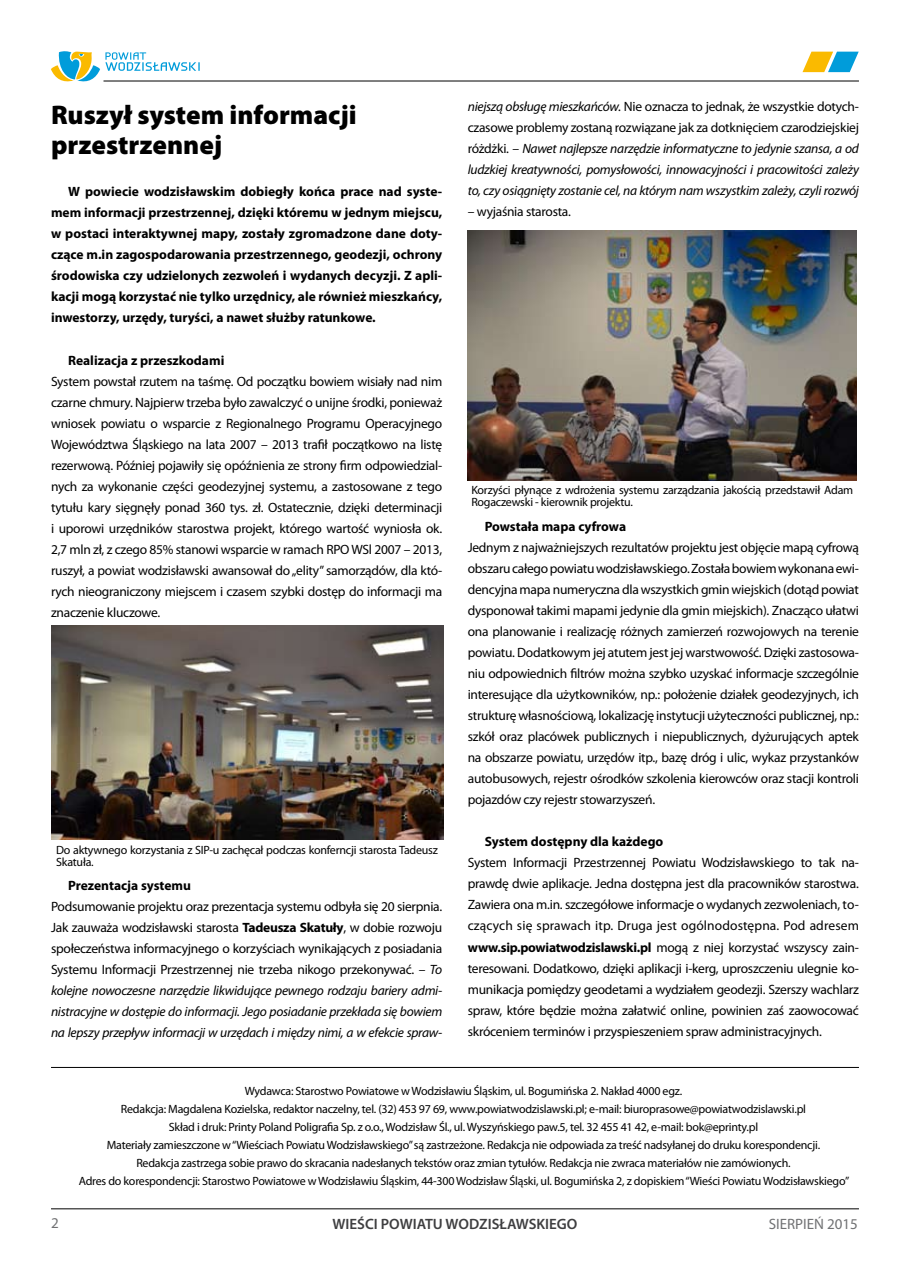
<style>
.page{position:relative;width:910px;height:1280px;background:#fff}
.page>*{position:absolute;margin:0;border:0;box-sizing:border-box;transform-origin:0 0}
.t1{font:900 27px/30px "Myriad Pro";color:#000}
.t2{font:600 15px "Myriad Pro";color:#3e3e40}
.t3{font:15px "Myriad Pro";color:#707173}
.t4{font:15px "Myriad Pro";color:#707173}
.t5{font:13.5px/21px "Myriad Pro";letter-spacing:-.02em;color:#000;text-align:justify}
.t6{font:700 13.5px/21px "Myriad Pro";color:#000;text-align:justify}
.t7{font:italic 13.5px/21px "Myriad Pro";letter-spacing:-.02em;color:#000;text-align:justify}
.t8{font:12px/18px "Myriad Pro";letter-spacing:-.02em;color:#000}
.s1{font-weight:700}
.s2{font-style:italic}
.s3{font-style:normal}
</style>
<div class="page">
<svg style="left:51px;top:51px;width:149px;height:31px"></svg>
<hr style="left:104px;top:81px;width:755px;height:1px;background:#000">
<hr style="left:51px;top:1208px;width:808px;height:1px;background:#000">
<svg style="left:802px;top:52px;width:57px;height:20px"></svg>
<hr style="left:51px;top:1067px;width:808px;height:1px;background:#000">
<img style="left:468px;top:231px;width:389px;height:249px">
<img style="left:51px;top:625px;width:393px;height:215px">
<h1 class="t1" style="left:51px;top:99px;width:307px">Ruszył system informacji przestrzennej</h1>
<p class="t6" style="left:51px;top:181px;width:393px;text-indent:17px">W powiecie wodzisławskim dobiegły końca prace nad syste&shy;mem informacji przestrzennej, dzięki któremu w jednym miejscu, w postaci interaktywnej mapy, zostały zgromadzone dane doty&shy;czące m.in zagospodarowania przestrzennego, geodezji, ochrony środowiska czy udzielonych zezwoleń i wydanych decyzji. Z apli&shy;kacji mogą korzystać nie tylko urzędnicy, ale również mieszkańcy, inwestorzy, urzędy, turyści, a nawet służby ratunkowe.</p>
<p class="t6" style="left:68px;top:349px;width:158px">Realizacja z przeszkodami</p>
<p class="t5" style="left:51px;top:370px;width:393px">System powstał rzutem na taśmę. Od początku bowiem wisiały nad nim czarne chmury. Najpierw trzeba było zawalczyć o unijne środki, ponieważ wniosek powiatu o wsparcie z Regionalnego Programu Operacyjnego Województwa Śląskiego na lata 2007 – 2013 trafił początkowo na listę rezerwową. Później pojawiły się opóźnienia ze strony firm odpowiedzial&shy;nych za wykonanie części geodezyjnej systemu, a zastosowane z tego tytułu kary sięgnęły ponad 360 tys. zł. Ostatecznie, dzięki determinacji i uporowi urzędników starostwa projekt, którego wartość wyniosła ok.<br>2,7 mln zł, z czego 85% stanowi wsparcie w ramach RPO WSl 2007 – 2013, ruszył, a powiat wodzisławski awansował do „elity” samorządów, dla któ&shy;rych nieograniczony miejscem i czasem szybki dostęp do informacji ma znaczenie kluczowe.</p>
<p class="t8" style="left:56px;top:844px;width:383px;line-height:12px">Do aktywnego korzystania z SIP-u zachęcał podczas konferncji starosta Tadeusz<br>Skatuła.</p>
<p class="t6" style="left:68px;top:874px;width:125px">Prezentacja systemu</p>
<p class="t5" style="left:51px;top:895px;width:393px">Podsumowanie projektu oraz prezentacja systemu odbyła się 20 sierpnia.<br>Jak zauważa wodzisławski starosta <span class="s1">Tadeusza Skatuły</span>, w dobie rozwoju społeczeństwa informacyjnego o korzyściach wynikających z posiadania Systemu Informacji Przestrzennej nie trzeba nikogo przekonywać. – <span class="s2">To kolejne nowoczesne narzędzie likwidujące pewnego rodzaju bariery admi&shy;nistracyjne w dostępie do informacji. Jego posiadanie przekłada się bowiem na lepszy przepływ informacji w urzędach i między nimi, a w efekcie spraw-</span></p>
<p class="t7" style="left:468px;top:96px;width:393px">niejszą obsługę mieszkańców. <span class="s3">Nie oznacza to jednak, że wszystkie dotych&shy;czasowe problemy zostaną rozwiązane jak za dotknięciem czarodziejskiej różdżki. –</span> Nawet najlepsze narzędzie informatyczne to jedynie szansa, a od ludzkiej kreatywności, pomysłowości, innowacyjności i pracowitości zależy to, czy osiągnięty zostanie cel, na którym nam wszystkim zależy, czyli rozwój</p>
<p class="t5" style="left:468px;top:201px;width:105px">– wyjaśnia starosta.</p>
<p class="t8" style="left:471px;top:484px;width:383px;line-height:12px">Korzyści płynące z wdrożenia systemu zarządzania jakością przedstawił Adam<br>Rogaczewski - kierownik projektu.</p>
<p class="t6" style="left:485px;top:516px;width:143px">Powstała mapa cyfrowa</p>
<p class="t5" style="left:468px;top:537px;width:393px">Jednym z najważniejszych rezultatów projektu jest objęcie mapą cyfrową obszaru całego powiatu wodzisławskiego. Została bowiem wykonana ewi&shy;dencyjna mapa numeryczna dla wszystkich gmin wiejskich (dotąd powiat dysponował takimi mapami jedynie dla gmin miejskich). Znacząco ułatwi ona planowanie i realizację różnych zamierzeń rozwojowych na terenie powiatu. Dodatkowym jej atutem jest jej warstwowość. Dzięki zastosowa&shy;niu odpowiednich filtrów można szybko uzyskać informacje szczególnie interesujące dla użytkowników, np.: położenie działek geodezyjnych, ich strukturę własnościową, lokalizację instytucji użyteczności publicznej, np.: szkół oraz placówek publicznych i niepublicznych, dyżurujących aptek na obszarze powiatu, urzędów itp., bazę dróg i ulic, wykaz przystanków autobusowych, rejestr ośrodków szkolenia kierowców oraz stacji kontroli pojazdów czy rejestr stowarzyszeń.</p>
<p class="t6" style="left:485px;top:831px;width:180px">System dostępny dla każdego</p>
<p class="t5" style="left:468px;top:852px;width:393px">System Informacji Przestrzennej Powiatu Wodzisławskiego to tak na&shy;prawdę dwie aplikacje. Jedna dostępna jest dla pracowników starostwa.<br>Zawiera ona m.in. szczegółowe informacje o wydanych zezwoleniach, to&shy;czących się sprawach itp. Druga jest ogólnodostępna. Pod adresem <span class="s1">www.sip.powiatwodzislawski.pl</span> mogą z niej korzystać wszyscy zain&shy;teresowani. Dodatkowo, dzięki aplikacji i-kerg, uproszczeniu ulegnie ko&shy;munikacja pomiędzy geodetami a wydziałem geodezji. Szerszy wachlarz spraw, które będzie można załatwić online, powinien zaś zaowocować skróceniem terminów i przyspieszeniem spraw administracyjnych.</p>
<p class="t4" style="left:51px;top:1213px;width:9px">2</p>
<p class="t8" style="left:79px;top:1082px;width:772px;text-align:center">Wydawca: Starostwo Powiatowe w Wodzisławiu Śląskim, ul. Bogumińska 2. Nakład 4000 egz.<br>Redakcja: Magdalena Kozielska, redaktor naczelny, tel. (32) 453 97 69, www.powiatwodzislawski.pl; e-mail: biuroprasowe@powiatwodzislawski.pl<br>Skład i druk: Printy Poland Poligrafia Sp. z o.o., Wodzisław Śl., ul. Wyszyńskiego paw.5, tel. 32 455 41 42, e-mail: bok@eprinty.pl<br>Materiały zamieszczone w “Wieściach Powiatu Wodzisławskiego” są zastrzeżone. Redakcja nie odpowiada za treść nadsyłanej do druku korespondencji.<br>Redakcja zastrzega sobie prawo do skracania nadesłanych tekstów oraz zmian tytułów. Redakcja nie zwraca materiałów nie zamówionych.<br>Adres do korespondencji: Starostwo Powiatowe w Wodzisławiu Śląskim, 44-300 Wodzisław Śląski, ul. Bogumińska 2, z dopiskiem “Wieści Powiatu Wodzisławskiego”</p>
<p class="t2" style="left:332px;top:1214px;width:246px">WIEŚCI POWIATU WODZISŁAWSKIEGO</p>
<p class="t3" style="left:769px;top:1214px;width:91px">SIERPIEŃ 2015</p>
</div>
